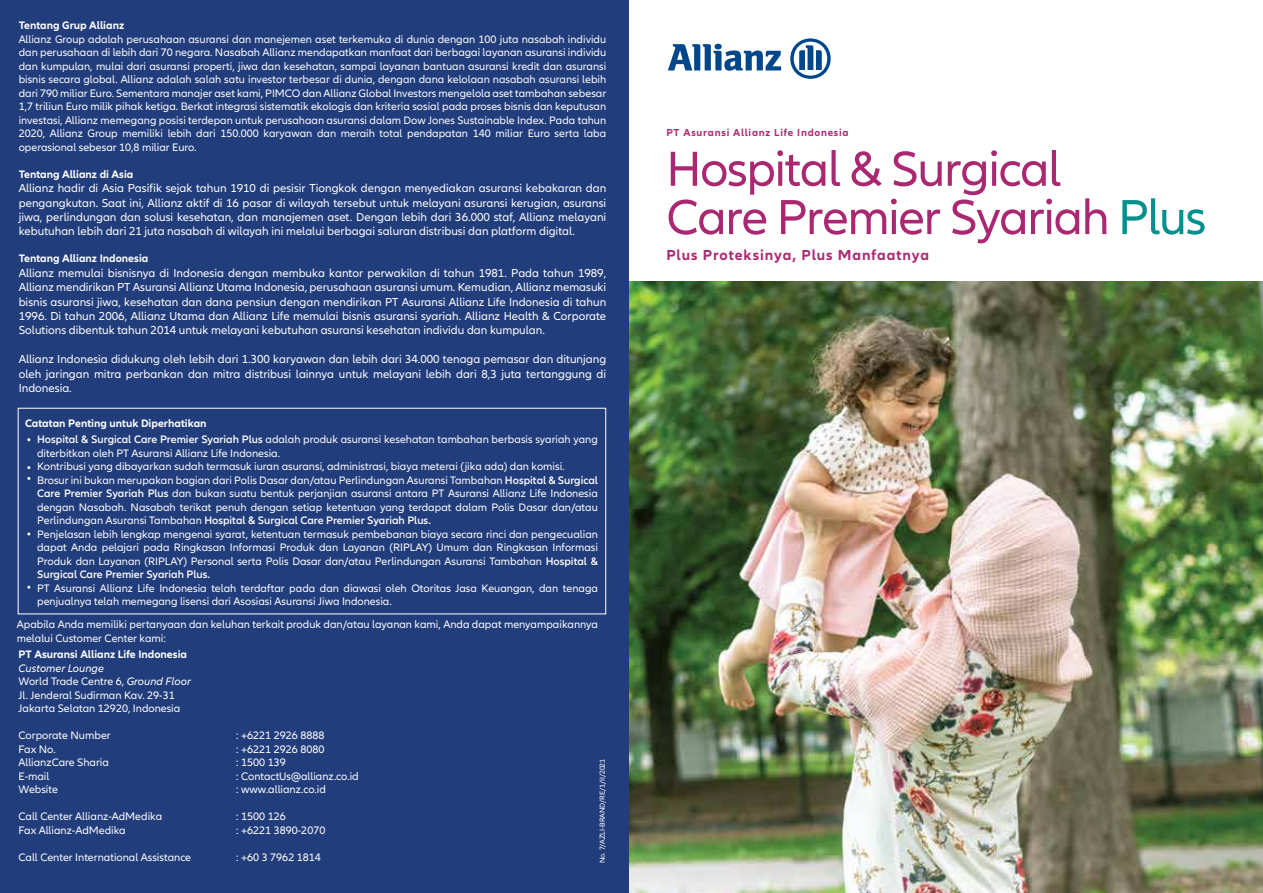
<style>
.page{position:relative;width:1263px;height:893px;background:#fff}
.page>*{position:absolute;margin:0;border:0;box-sizing:border-box;transform-origin:0 0}
.t1{font:51px/48.3px "Allianz Neo";letter-spacing:-.025em;color:#aa2872}
.t2{font:700 15px "Allianz Neo";letter-spacing:.06em;color:#aa2872}
.t3{font:12px/14.4px "Allianz Neo";color:#fff;text-align:justify}
.t4{font:11.25px/13.5px "Allianz Neo";color:#fff}
.t5{font:700 11.25px "Allianz Neo";color:#fff}
.t6{font:700 10.5px "Allianz Neo";letter-spacing:.07em;color:#aa2872}
.t7{font:7.5px "Allianz Neo";letter-spacing:-.01em;color:#fff}
.s1{font-weight:700}
.s2{font-weight:600}
.s3{font-style:italic}
.s4{color:#00908d}
</style>
<div class="page">
<img style="left:628px;top:281px;width:635px;height:612px">
<svg style="left:668px;top:44px;width:113px;height:27px"></svg>
<svg style="left:790px;top:38px;width:41px;height:41px"></svg>
<div style="left:0;top:0;width:628px;height:893px;background:#223d7c"></div>
<p class="t5" style="left:19px;top:19px;width:107px">Tentang Grup Allianz</p>
<p class="t4" style="left:19px;top:33px;width:589px;text-align:justify">Allianz Group adalah perusahaan asuransi dan manejemen aset terkemuka di dunia dengan 100 juta nasabah individu dan perusahaan di lebih dari 70 negara. Nasabah Allianz mendapatkan manfaat dari berbagai layanan asuransi individu dan kumpulan, mulai dari asuransi properti, jiwa dan kesehatan, sampai layanan bantuan asuransi kredit dan asuransi bisnis secara global. Allianz adalah salah satu investor terbesar di dunia, dengan dana kelolaan nasabah asuransi lebih dari 790 miliar Euro. Sementara manajer aset kami, PIMCO dan Allianz Global Investors mengelola aset tambahan sebesar 1,7 triliun Euro milik pihak ketiga. Berkat integrasi sistematik ekologis dan kriteria sosial pada proses bisnis dan keputusan investasi, Allianz memegang posisi terdepan untuk perusahaan asuransi dalam Dow Jones Sustainable Index. Pada tahun 2020, Allianz Group memiliki lebih dari 150.000 karyawan dan meraih total pendapatan 140 miliar Euro serta laba operasional sebesar 10,8 miliar Euro.</p>
<p class="t5" style="left:19px;top:168px;width:116px">Tentang Allianz di Asia</p>
<p class="t3" style="left:19px;top:181px;width:589px">Allianz hadir di Asia Pasifik sejak tahun 1910 di pesisir Tiongkok dengan menyediakan asuransi kebakaran dan pengangkutan. Saat ini, Allianz aktif di 16 pasar di wilayah tersebut untuk melayani asuransi kerugian, asuransi jiwa, perlindungan dan solusi kesehatan, dan manajemen aset. Dengan lebih dari 36.000 staf, Allianz melayani kebutuhan lebih dari 21 juta nasabah di wilayah ini melalui berbagai saluran distribusi dan platform digital.</p>
<p class="t5" style="left:19px;top:252px;width:131px">Tentang Allianz Indonesia</p>
<p class="t3" style="left:19px;top:266px;width:589px">Allianz memulai bisnisnya di Indonesia dengan membuka kantor perwakilan di tahun 1981. Pada tahun 1989, Allianz mendirikan PT Asuransi Allianz Utama Indonesia, perusahaan asuransi umum. Kemudian, Allianz memasuki bisnis asuransi jiwa, kesehatan dan dana pensiun dengan mendirikan PT Asuransi Allianz Life Indonesia di tahun 1996. Di tahun 2006, Allianz Utama dan Allianz Life memulai bisnis asuransi syariah. Allianz Health &amp; Corporate Solutions dibentuk tahun 2014 untuk melayani kebutuhan asuransi kesehatan individu dan kumpulan.</p>
<p class="t3" style="left:19px;top:352px;width:589px">Allianz Indonesia didukung oleh lebih dari 1.300 karyawan dan lebih dari 34.000 tenaga pemasar dan ditunjang oleh jaringan mitra perbankan dan mitra distribusi lainnya untuk melayani lebih dari 8,3 juta tertanggung di Indonesia.</p>
<p class="t4" style="left:37px;top:415px;width:562px;line-height:16.4px;text-indent:-12px"><span class="s1">Catatan Penting untuk Diperhatikan<br></span><span class="s2">Hospital &amp; Surgical Care Premier Syariah Plus</span> adalah produk asuransi kesehatan tambahan berbasis syariah yang</p>
<p class="t4" style="left:37px;top:447px;width:562px">diterbitkan oleh PT Asuransi Allianz Life Indonesia.<br>Kontribusi yang dibayarkan sudah termasuk iuran asuransi, administrasi, biaya meterai (jika ada) dan komisi.<br>Brosur ini bukan merupakan bagian dari Polis Dasar dan/atau Perlindungan Asuransi Tambahan <span class="s2">Hospital &amp; Surgical Care Premier Syariah Plus</span> dan bukan suatu bentuk perjanjian asuransi antara PT Asuransi Allianz Life Indonesia dengan Nasabah. Nasabah terikat penuh dengan setiap ketentuan yang terdapat dalam Polis Dasar dan/atau Perlindungan Asuransi Tambahan <span class="s2">Hospital &amp; Surgical Care Premier Syariah Plus.<br></span>Penjelasan lebih lengkap mengenai syarat, ketentuan termasuk pembebanan biaya secara rinci dan pengecualian dapat Anda pelajari pada Ringkasan Informasi Produk dan Layanan (RIPLAY) Umum dan Ringkasan Informasi Produk dan Layanan (RIPLAY) Personal serta Polis Dasar dan/atau Perlindungan Asuransi Tambahan <span class="s2">Hospital &amp; Surgical Care Premier Syariah Plus.</span></p>
<p class="t4" style="left:37px;top:582px;width:562px">PT Asuransi Allianz Life Indonesia telah terdaftar pada dan diawasi oleh Otoritas Jasa Keuangan, dan tenaga penjualnya telah memegang lisensi dari Asosiasi Asuransi Jiwa Indonesia.</p>
<p class="t4" style="left:17px;top:618px;width:583px">Apabila Anda memiliki pertanyaan dan keluhan terkait produk dan/atau layanan kami, Anda dapat menyampaikannya melalui Customer Center kami:</p>
<p class="t5" style="left:19px;top:648px;width:170px">PT Asuransi Allianz Life Indonesia</p>
<p class="t4" style="left:19px;top:661px;width:174px"><span class="s3">Customer Lounge<br></span>World Trade Centre 6, <span class="s3">Ground Floor<br></span>Jl. Jenderal Sudirman Kav. 29-31<br>Jakarta Selatan 12920, Indonesia</p>
<p class="t4" style="left:19px;top:729px;width:94px">Corporate Number</p>
<p class="t4" style="left:236px;top:729px;width:90px">: +6221 2926 8888</p>
<p class="t4" style="left:19px;top:742px;width:39px">Fax No.</p>
<p class="t4" style="left:236px;top:742px;width:90px">: +6221 2926 8080</p>
<p class="t4" style="left:19px;top:756px;width:92px">AllianzCare Sharia</p>
<p class="t4" style="left:236px;top:756px;width:51px">: 1500 139</p>
<p class="t4" style="left:19px;top:769px;width:32px">E-mail</p>
<p class="t4" style="left:236px;top:769px;width:124px">: ContactUs@allianz.co.id</p>
<p class="t4" style="left:19px;top:783px;width:41px">Website</p>
<p class="t4" style="left:236px;top:783px;width:91px">: www.allianz.co.id</p>
<p class="t4" style="left:19px;top:810px;width:145px">Call Center Allianz-AdMedika</p>
<p class="t4" style="left:236px;top:810px;width:51px">: 1500 126</p>
<p class="t4" style="left:19px;top:823px;width:109px">Fax Allianz-AdMedika</p>
<p class="t4" style="left:236px;top:823px;width:91px">: +6221 3890-2070</p>
<p class="t4" style="left:19px;top:850px;width:174px">Call Center International Assistance</p>
<p class="t4" style="left:236px;top:850px;width:86px">: +60 3 7962 1814</p>
<p class="t7" style="left:598px;top:863px;width:106px;rotate:-90deg">No. 7/AZLI-BRAND/RE/1/II/2021</p>
<p class="t6" style="left:666px;top:127px;width:184px">PT Asuransi Allianz Life Indonesia</p>
<h1 class="t1" style="left:666px;top:146px;width:541px">Hospital &amp; Surgical<br>Care Premier Syariah <span class="s4">Plus</span></h1>
<h2 class="t2" style="left:666px;top:247px;width:264px">Plus Proteksinya, Plus Manfaatnya</h2>
</div>
